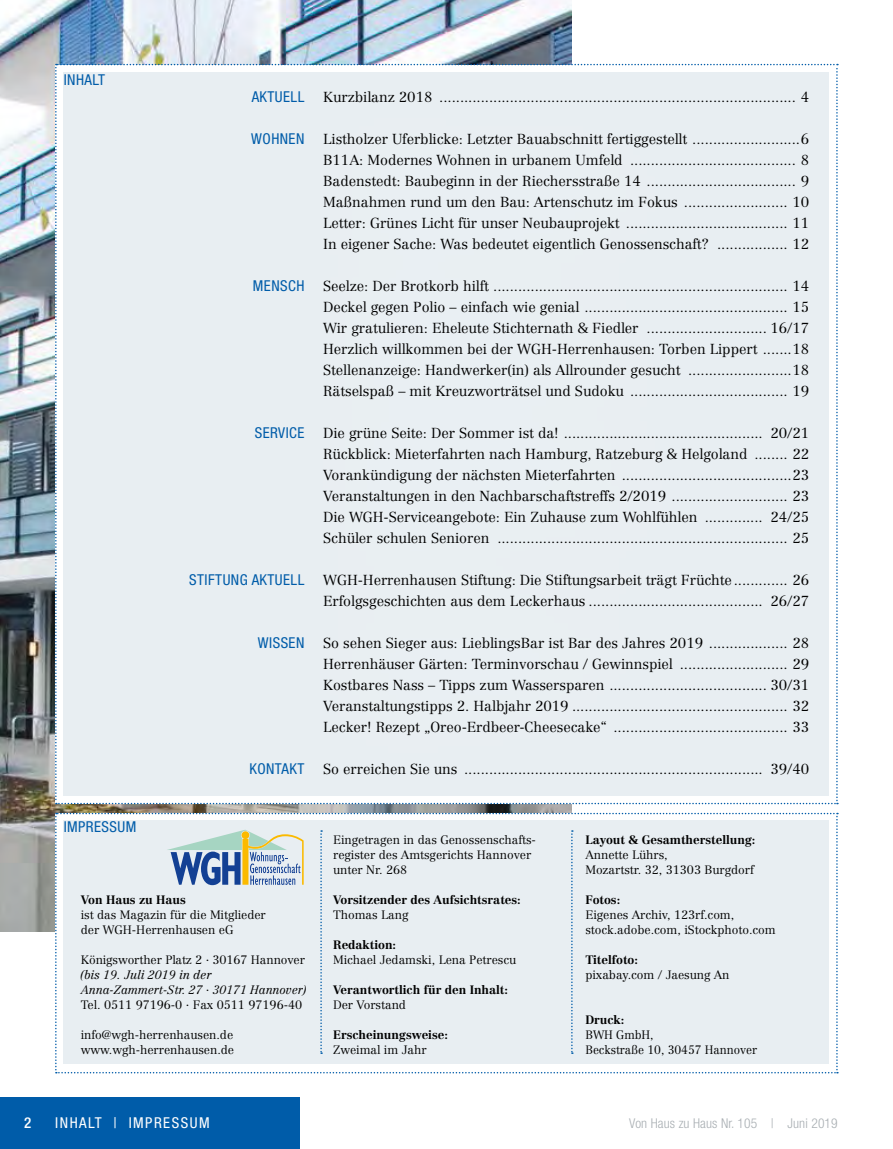
<style>
.page{position:relative;width:893px;height:1149px;background:#fff}
.page>*{position:absolute;margin:0;border:0;box-sizing:border-box;transform-origin:0 0}
.t1{font:condensed 15px "Helvetica Neue LT Pro";letter-spacing:.03em;color:#005ca9}
.t2{font:condensed 15px "Helvetica Neue LT Pro";letter-spacing:.1em;color:#fff}
.t3{font:500 condensed 15px "Helvetica Neue LT Pro";color:#fff}
.t4{font:300 14.25px/21px "Centennial LT";letter-spacing:-.005em;color:#000;text-align:justify}
.t5{font:300 condensed 13.5px "Helvetica Neue LT Pro";letter-spacing:.01em;color:#a8aeb2}
.t6{font:300 12px/15px "Centennial LT";letter-spacing:-.005em;color:#000}
.t7{font:700 12px "Centennial LT";letter-spacing:-.005em;color:#000}
.t8{font:italic 300 12px/15px "Centennial LT";letter-spacing:-.01em;color:#000}
.t9{font:300 12px/15px "Centennial LT";letter-spacing:-.005em;color:#000;scale:.96 1}
</style>
<div class="page">
<img style="left:0;top:0;width:554px;height:931px">
<div style="left:64px;top:73px;width:765px;height:722px;background:#e8eef2"></div>
<div style="left:235px;top:1px;width:658px;height:864px;background:#fff;opacity:.75"></div>
<svg style="left:55px;top:812px;width:783px;height:261px;background:#e5ecf0"></svg>
<div style="left:0;top:1097px;width:299px;height:51px;background:#005ca9"></div>
<p class="t1" style="left:64px;top:71px;width:8px">INHA</p>
<p class="t1" style="left:93px;top:71px;width:14px">LT</p>
<p class="t1" style="left:252px;top:88px;width:54px">AKTUELL</p>
<p class="t1" style="left:251px;top:130px;width:53px">WOHNEN</p>
<p class="t1" style="left:253px;top:277px;width:51px">MENSCH</p>
<p class="t1" style="left:255px;top:424px;width:51px">SERVICE</p>
<p class="t1" style="left:189px;top:571px;width:117px">STIFTUNG AKTUELL</p>
<p class="t1" style="left:258px;top:634px;width:46px">WISSEN</p>
<p class="t1" style="left:249px;top:760px;width:56px">KONTAKT</p>
<p class="t4" style="left:323px;top:86px;width:487px">Kurzbilanz 2018 ...................................................................................... 4</p>
<p class="t4" style="left:323px;top:128px;width:487px">Listholzer Uferblicke: Letzter Bauabschnitt fertiggestellt ..........................6<br>B11A: Modernes Wohnen in urbanem Umfeld ........................................ 8<br>Badenstedt: Baubeginn in der Riechersstraße 14 .................................... 9<br>Maßnahmen rund um den Bau: Artenschutz im Fokus ......................... 10<br>Letter: Grünes Licht für unser Neubauprojekt ....................................... 11<br>In eigener Sache: Was bedeutet eigentlich Genossenschaft? ................. 12</p>
<p class="t4" style="left:323px;top:275px;width:487px">Seelze: Der Brotkorb hilft ....................................................................... 14<br>Deckel gegen Polio – einfach wie genial ................................................. 15<br>Wir gratulieren: Eheleute Stichternath &amp; Fiedler ............................. 16/17<br>Herzlich willkommen bei der WGH-Herrenhausen: Torben Lippert .......18<br>Stellenanzeige: Handwerker(in) als Allrounder gesucht .........................18<br>Rätselspaß – mit Kreuzworträtsel und Sudoku ...................................... 19</p>
<p class="t4" style="left:323px;top:422px;width:487px">Die grüne Seite: Der Sommer ist da! ................................................ 20/21<br>Rückblick: Mieterfahrten nach Hamburg, Ratzeburg &amp; Helgoland ........ 22<br>Vorankündigung der nächsten Mieterfahrten .........................................23<br>Veranstaltungen in den Nachbarschaftstreffs 2/2019 ............................ 23<br>Die WGH-Serviceangebote: Ein Zuhause zum Wohlfühlen .............. 24/25<br>Schüler schulen Senioren ...................................................................... 25</p>
<p class="t4" style="left:323px;top:569px;width:487px">WGH-Herrenhausen Stiftung: Die Stiftungsarbeit trägt Früchte............. 26<br>Erfolgsgeschichten aus dem Leckerhaus .......................................... 26/27</p>
<p class="t4" style="left:323px;top:632px;width:487px">So sehen Sieger aus: LieblingsBar ist Bar des Jahres 2019 ................... 28<br>Herrenhäuser Gärten: Terminvorschau / Gewinnspiel .......................... 29<br>Kostbares Nass – Tipps zum Wassersparen ...................................... 30/31<br>Veranstaltungstipps 2. Halbjahr 2019 .................................................... 32<br>Lecker! Rezept „Oreo-Erdbeer-Cheesecake“ .......................................... 33</p>
<p class="t4" style="left:323px;top:758px;width:487px">So erreichen Sie uns ........................................................................ 39/40</p>
<p class="t1" style="left:64px;top:817px;width:72px">IM PRESSUM</p>
<p class="t7" style="left:81px;top:892px;width:107px">Von Haus zu Haus</p>
<p class="t6" style="left:81px;top:906px;width:187px">ist das Magazin für die Mitglieder der WGH-Herrenhausen eG</p>
<p class="t6" style="left:81px;top:951px;width:226px">Königsworther Platz 2 · 30167 Hannover</p>
<p class="t8" style="left:81px;top:966px;width:227px">(bis 19. Juli 2019 in der<br>Anna-Zammert-Str. 27 · 30171 Hannover)</p>
<p class="t6" style="left:81px;top:996px;width:223px">Tel. 0511 97196-0 · Fax 0511 97196-40</p>
<p class="t6" style="left:81px;top:1026px;width:155px">info@wgh-herrenhausen.de www.wgh-herrenhausen.de</p>
<p class="t6" style="left:333px;top:831px;width:203px">Eingetragen in das Genossenschafts&shy;register des Amtsgerichts Hannover unter Nr. 268</p>
<p class="t7" style="left:333px;top:892px;width:189px">Vorsitzender des Aufsichtsrates:</p>
<p class="t6" style="left:333px;top:906px;width:77px">Thomas Lang</p>
<p class="t7" style="left:333px;top:937px;width:65px">Redaktion:</p>
<p class="t6" style="left:333px;top:951px;width:185px">Michael Jedamski, Lena Petrescu</p>
<p class="t7" style="left:333px;top:982px;width:176px">Verantwortlich für den Inhalt:</p>
<p class="t6" style="left:333px;top:996px;width:74px">Der Vorstand</p>
<p class="t7" style="left:333px;top:1027px;width:116px">Erscheinungsweise:</p>
<p class="t6" style="left:333px;top:1041px;width:95px">Zweimal im Jahr</p>
<p class="t7" style="left:585px;top:832px;width:172px">Layout &amp; Gesamtherstellung:</p>
<p class="t6" style="left:585px;top:846px;width:170px">Annette Lührs,<br>Mozartstr. 32, 31303 Burgdorf</p>
<p class="t7" style="left:585px;top:892px;width:36px">Fotos:</p>
<p class="t6" style="left:585px;top:906px;width:192px">Eigenes Archiv, 123rf.com, stock.adobe.com, iStockphoto.com</p>
<p class="t7" style="left:585px;top:952px;width:54px">Titelfoto:</p>
<p class="t6" style="left:585px;top:966px;width:146px">pixabay.com / Jaesung An</p>
<p class="t7" style="left:585px;top:1012px;width:41px">Druck:</p>
<p class="t9" style="left:585px;top:1026px;width:180px">BWH GmbH,<br>Beckstraße 10, 30457 Hannover</p>
<p class="t3" style="left:24px;top:1113px;width:9px">2</p>
<p class="t2" style="left:55px;top:1113px;width:9px">INHA</p>
<p class="t2" style="left:88px;top:1113px;width:121px">LT | IM PRESSUM</p>
<p class="t5" style="left:629px;top:1114px;width:210px">Von Haus zu Haus Nr. 105 | Juni 2019</p>
</div>
